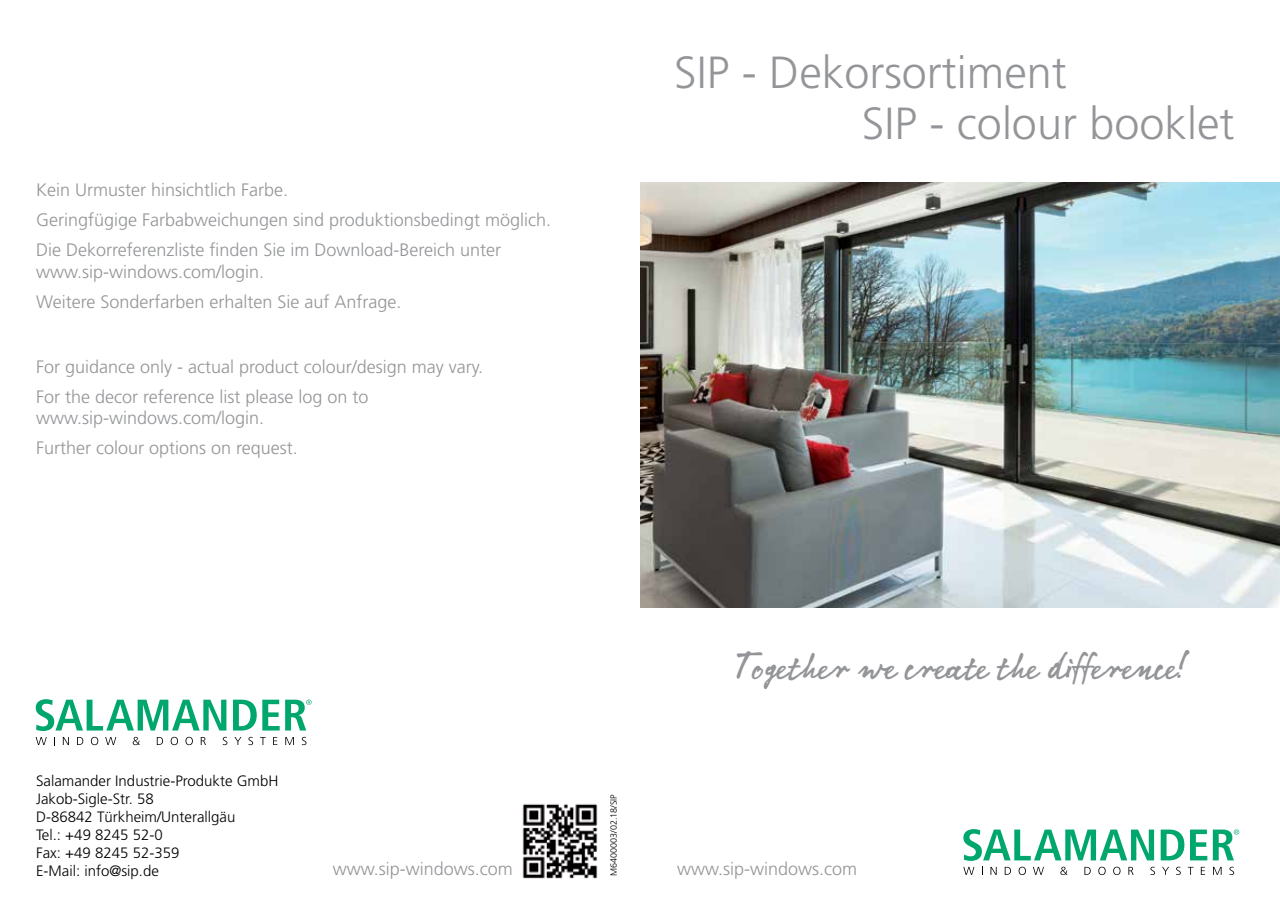
<style>
.page{position:relative;width:1280px;height:910px;background:#fff}
.page>*{position:absolute;margin:0;border:0;box-sizing:border-box;transform-origin:0 0}
.t1{font:300 45px/51px "Frutiger LT";color:#939598}
.t2{font:37.5px "Notec LT";color:#939598}
.t3{font:300 18px/30px "Frutiger LT";color:#939598}
.t4{font:300 15px/18px "Frutiger LT";color:#000}
.t5{font:300 9px "Frutiger LT";color:#000}
</style>
<div class="page">
<svg style="left:963px;top:829px;width:191px;height:32px"></svg>
<svg style="left:1161px;top:829px;width:23px;height:31px"></svg>
<svg style="left:1190px;top:829px;width:17px;height:31px"></svg>
<svg style="left:963px;top:867px;width:11px;height:8px"></svg>
<svg style="left:990px;top:867px;width:7px;height:8px"></svg>
<svg style="left:1005px;top:867px;width:6px;height:8px"></svg>
<svg style="left:1018px;top:867px;width:8px;height:8px"></svg>
<svg style="left:1033px;top:867px;width:11px;height:8px"></svg>
<svg style="left:1060px;top:867px;width:7px;height:8px"></svg>
<svg style="left:1084px;top:867px;width:7px;height:8px"></svg>
<svg style="left:1098px;top:867px;width:8px;height:8px"></svg>
<svg style="left:1113px;top:867px;width:7px;height:8px"></svg>
<svg style="left:1128px;top:867px;width:6px;height:8px"></svg>
<svg style="left:1150px;top:867px;width:5px;height:8px"></svg>
<svg style="left:1162px;top:867px;width:7px;height:8px"></svg>
<svg style="left:1176px;top:867px;width:5px;height:8px"></svg>
<svg style="left:1188px;top:867px;width:5px;height:8px"></svg>
<svg style="left:1201px;top:867px;width:4px;height:8px"></svg>
<svg style="left:1213px;top:867px;width:8px;height:8px"></svg>
<svg style="left:1229px;top:867px;width:5px;height:8px"></svg>
<svg style="left:1213px;top:829px;width:26px;height:31px"></svg>
<img style="left:640px;top:183px;width:640px;height:424px">
<svg style="left:36px;top:699px;width:190px;height:32px"></svg>
<svg style="left:36px;top:737px;width:11px;height:8px"></svg>
<svg style="left:63px;top:737px;width:6px;height:8px"></svg>
<svg style="left:77px;top:737px;width:6px;height:8px"></svg>
<svg style="left:91px;top:737px;width:7px;height:8px"></svg>
<svg style="left:105px;top:737px;width:11px;height:8px"></svg>
<svg style="left:133px;top:737px;width:7px;height:8px"></svg>
<svg style="left:157px;top:737px;width:6px;height:8px"></svg>
<svg style="left:171px;top:737px;width:7px;height:8px"></svg>
<svg style="left:185px;top:737px;width:8px;height:8px"></svg>
<svg style="left:201px;top:737px;width:5px;height:8px"></svg>
<svg style="left:223px;top:737px;width:4px;height:8px"></svg>
<svg style="left:234px;top:737px;width:7px;height:8px"></svg>
<svg style="left:248px;top:737px;width:5px;height:8px"></svg>
<svg style="left:260px;top:737px;width:6px;height:8px"></svg>
<svg style="left:273px;top:737px;width:4px;height:8px"></svg>
<svg style="left:285px;top:737px;width:9px;height:8px"></svg>
<svg style="left:302px;top:737px;width:4px;height:8px"></svg>
<svg style="left:233px;top:700px;width:79px;height:30px"></svg>
<img style="left:522px;top:804px;width:76px;height:75px">
<p class="t3" style="left:36px;top:175px;width:516px">Kein Urmuster hinsichtlich Farbe.<br>Geringfügige Farbabweichungen sind produktionsbedingt möglich.<br>Die Dekorreferenzliste finden Sie im Download-Bereich unter</p>
<p class="t3" style="left:36px;top:257px;width:367px">www.sip-windows.com/login.<br>Weitere Sonderfarben erhalten Sie auf Anfrage.</p>
<p class="t3" style="left:36px;top:352px;width:449px">For guidance only - actual product colour/design may vary.<br>For the decor reference list please log on to</p>
<p class="t3" style="left:36px;top:403px;width:263px">www.sip-windows.com/login.<br>Further colour options on request.</p>
<h1 class="t1" style="left:862px;top:47px;width:374px;text-indent:-188px">SIP - Dekorsortiment<br>SIP - colour booklet</h1>
<p class="t4" style="left:36px;top:772px;width:244px">Salamander Industrie-Produkte GmbH<br>Jakob-Sigle-Str. 58<br>D-86842 Türkheim/Unterallgäu<br>Tel.: +49 8245 52-0<br>Fax: +49 8245 52-359<br>E-Mail: info@sip.de</p>
<p class="t3" style="left:333px;top:854px;width:182px">www.sip-windows.com</p>
<p class="t5" style="left:609px;top:875px;width:83px;rotate:-90deg">M6400003/02.18/SIP</p>
<h2 class="t2" style="left:733px;top:638px;width:456px">Together we create the difference!</h2>
<p class="t3" style="left:677px;top:854px;width:182px">www.sip-windows.com</p>
</div>
